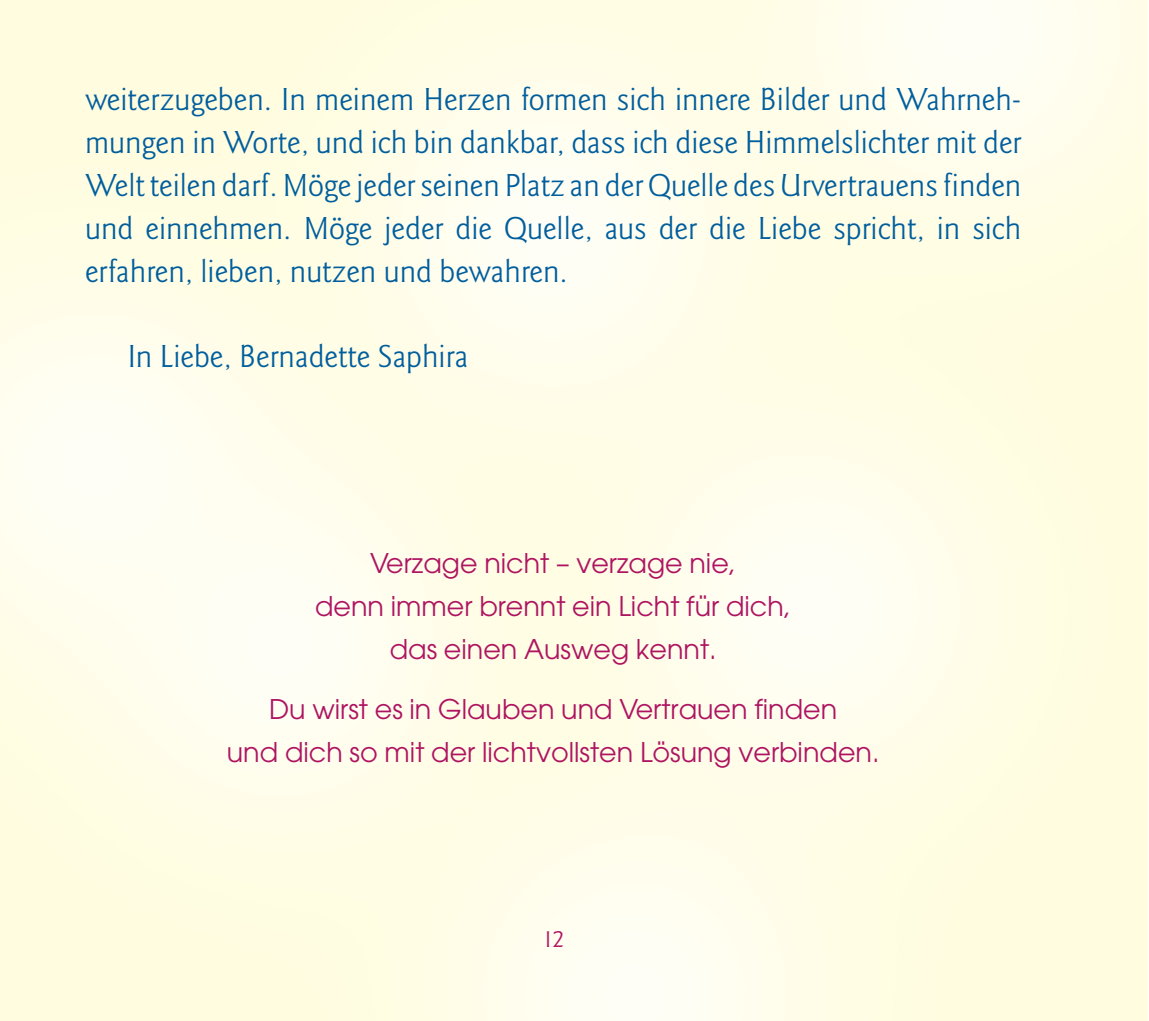
<style>
.page{position:relative;width:1149px;height:1021px;background:#fff}
.page>*{position:absolute;margin:0;border:0;box-sizing:border-box;transform-origin:0 0}
.t1{font:33px/42.9px "Goudy Sans";color:#005e9d;text-align:justify}
.t2{font:27px/42.9px "Avant Garde";color:#ae1461;text-align:center}
.t3{font:25.5px "Goudy Sans";color:#ae1461}
</style>
<div class="page">
<p class="t1" style="left:85px;top:80px;width:937px">weiterzugeben. In meinem Herzen formen sich innere Bilder und Wahrneh&shy;mungen in Worte, und ich bin dankbar, dass ich diese Himmelslichter mit der Welt teilen darf. Möge jeder seinen Platz an der Quelle des Urvertrauens finden und einnehmen. Möge jeder die Quelle, aus der die Liebe spricht, in sich erfahren, lieben, nutzen und bewahren.</p>
<p class="t1" style="left:128px;top:337px;width:342px">In Liebe, Bernadette Saphira</p>
<p class="t2" style="left:315px;top:544px;width:477px">Verzage nicht – verzage nie,<br>denn immer brennt ein Licht für dich, das einen Ausweg kennt.</p>
<p class="t2" style="left:227px;top:690px;width:654px">Du wirst es in Glauben und Vertrauen finden<br>und dich so mit der lichtvollsten Lösung verbinden.</p>
<p class="t3" style="left:542px;top:928px;width:24px">12</p>
</div>
